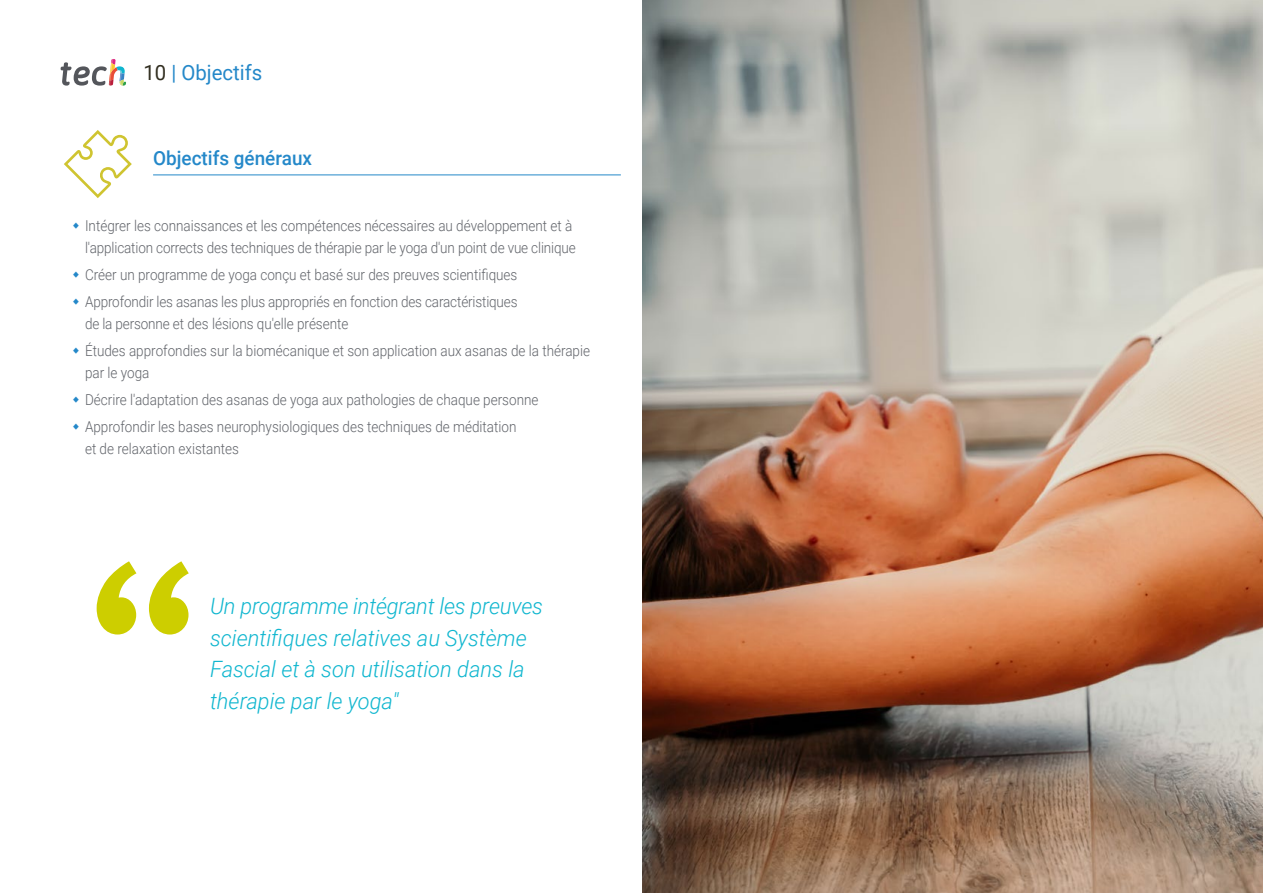
<style>
.page{position:relative;width:1263px;height:893px;background:#fff}
.page>*{position:absolute;margin:0;border:0;box-sizing:border-box;transform-origin:0 0}
.t1{font:italic 300 22.5px/31.5px "Roboto";color:#0fb6cf}
.t2{font:21px "Roboto";color:#2488c9}
.t3{font:500 19.5px "Roboto";color:#2488c9}
.t4{font:300 15px/26.7px "Roboto";color:#61646a;scale:.9 1}
.s1{color:#312e20}
</style>
<div class="page">
<hr style="left:153px;top:175px;width:468px;height:1px;background:#2488c9">
<svg style="left:64px;top:130px;width:68px;height:68px"></svg>
<img style="left:642px;top:0;width:621px;height:893px">
<svg style="left:61px;top:59px;width:65px;height:27px"></svg>
<svg style="left:97px;top:561px;width:92px;height:73px"></svg>
<h2 class="t2" style="left:144px;top:57px;width:120px"><span class="s1">10</span> | Objectifs</h2>
<h3 class="t3" style="left:153px;top:144px;width:160px">Objectifs généraux</h3>
<p class="t4" style="left:85px;top:213px;width:547px;line-height:22.5px">Intégrer les connaissances et les compétences nécessaires au développement et à l'application corrects des techniques de thérapie par le yoga d'un point de vue clinique</p>
<p class="t4" style="left:85px;top:261px;width:482px">Créer un programme de yoga conçu et basé sur des preuves scientifiques<br>Approfondir les asanas les plus appropriés en fonction des caractéristiques</p>
<p class="t4" style="left:85px;top:310px;width:563px">de la personne et des lésions qu'elle présente<br>Études approfondies sur la biomécanique et son application aux asanas de la thérapie</p>
<p class="t4" style="left:85px;top:359px;width:505px">par le yoga<br>Décrire l'adaptation des asanas de yoga aux pathologies de chaque personne<br>Approfondir les bases neurophysiologiques des techniques de méditation</p>
<p class="t4" style="left:85px;top:435px;width:173px">et de relaxation existantes</p>
<h1 class="t1" style="left:210px;top:590px;width:334px">Un programme intégrant les preuves scientifiques relatives au Système<br>Fascial et à son utilisation dans la thérapie par le yoga"</h1>
</div>
